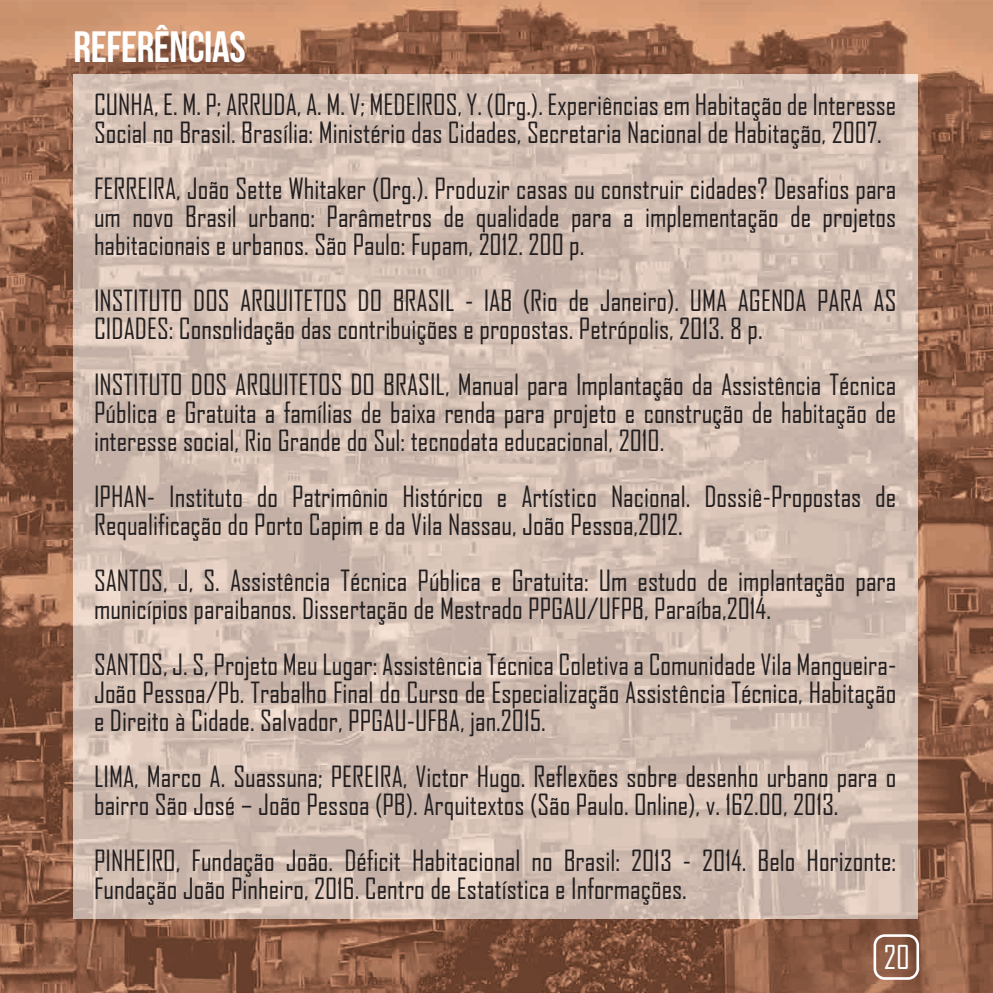
<style>
.page{position:relative;width:993px;height:993px;background:#fff}
.page>*{position:absolute;margin:0;border:0;box-sizing:border-box;transform-origin:0 0}
.t1{font:43.75px "Bebas Neue";letter-spacing:-.01em;color:#fff}
.t2{font:31.5px "Agency FB";color:#fff}
.t3{font:28px/28px "Agency FB";color:#231f20}
</style>
<div class="page">
<img style="left:0;top:0;width:992px;height:123px">
<img style="left:0;top:123px;width:123px;height:869px">
<img style="left:869px;top:123px;width:123px;height:869px">
<img style="left:123px;top:917px;width:746px;height:75px">
<img style="left:73px;top:74px;width:844px;height:843px">
<svg style="left:873px;top:933px;width:45px;height:46px;background:#9c7461"></svg>
<h1 class="t1" style="left:73px;top:23px;width:174px">REFERÊNCIAS</h1>
<p class="t3" style="left:94px;top:89px;width:803px">CUNHA, E. M. P; ARRUDA, A. M. V; MEDEIROS, Y. (Org.). Experiências em Habitação de Interesse<br>Social no Brasil. Brasília: Ministério das Cidades, Secretaria Nacional de Habitação, 2007.</p>
<p class="t3" style="left:94px;top:173px;width:803px;text-align:justify">FERREIRA, João Sette Whitaker (Org.). Produzir casas ou construir cidades? Desafios para um novo Brasil urbano: Parâmetros de qualidade para a implementação de projetos habitacionais e urbanos. São Paulo: Fupam, 2012. 200 p.</p>
<p class="t3" style="left:94px;top:285px;width:803px">INSTITUTO DOS ARQUITETOS DO BRASIL - IAB (Rio de Janeiro). UMA AGENDA PARA AS<br>CIDADES: Consolidação das contribuições e propostas. Petrópolis, 2013. 8 p.</p>
<p class="t3" style="left:94px;top:369px;width:803px;text-align:justify">INSTITUTO DOS ARQUITETOS DO BRASIL, Manual para Implantação da Assistência Técnica Pública e Gratuita a famílias de baixa renda para projeto e construção de habitação de interesse social, Rio Grande do Sul: tecnodata educacional, 2010.</p>
<p class="t3" style="left:94px;top:481px;width:803px">IPHAN- Instituto do Patrimônio Histórico e Artístico Nacional. Dossiê-Propostas de<br>Requalificação do Porto Capim e da Vila Nassau, João Pessoa,2012.</p>
<p class="t3" style="left:94px;top:565px;width:803px">SANTOS, J, S. Assistência Técnica Pública e Gratuita: Um estudo de implantação para municípios paraibanos. Dissertação de Mestrado PPGAU/UFPB, Paraíba,2014.</p>
<p class="t3" style="left:94px;top:649px;width:803px;text-align:justify">SANTOS, J. S, Projeto Meu Lugar: Assistência Técnica Coletiva a Comunidade Vila Mangueira-João Pessoa/Pb. Trabalho Final do Curso de Especialização Assistência Técnica, Habitação e Direito à Cidade. Salvador, PPGAU-UFBA, jan.2015.</p>
<p class="t3" style="left:94px;top:761px;width:803px">LIMA, Marco A. Suassuna; PEREIRA, Victor Hugo. Reflexões sobre desenho urbano para o bairro São José – João Pessoa (PB). Arquitextos (São Paulo. Online), v. 162.00, 2013.</p>
<p class="t3" style="left:94px;top:845px;width:803px">PINHEIRO, Fundação João. Déficit Habitacional no Brasil: 2013 - 2014. Belo Horizonte:<br>Fundação João Pinheiro, 2016. Centro de Estatística e Informações.</p>
<p class="t2" style="left:883px;top:937px;width:27px">20</p>
</div>
